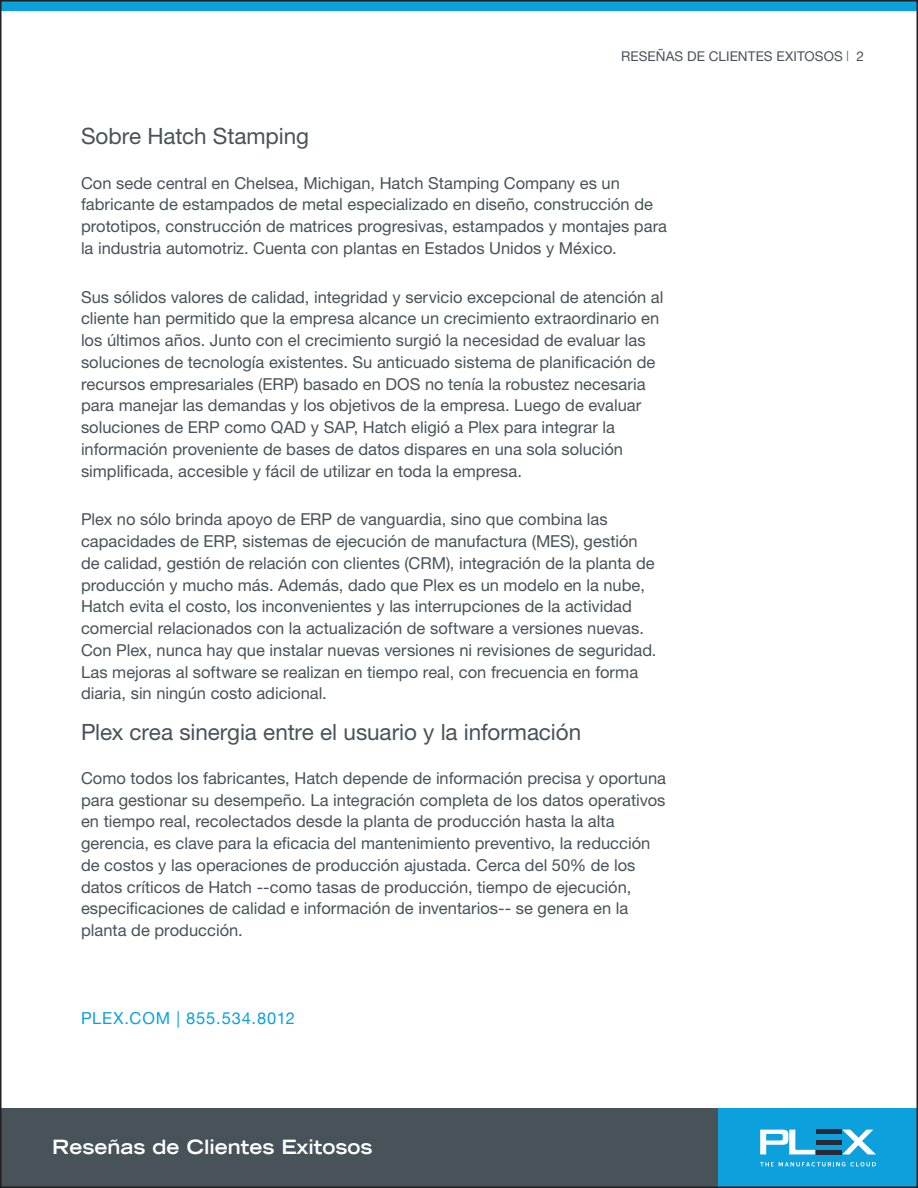
<style>
.page{position:relative;width:918px;height:1188px;background:#fff}
.page>*{position:absolute;margin:0;border:0;box-sizing:border-box;transform-origin:0 0}
.subhead{font:22.5px "Helvetica Neue LT Pro";letter-spacing:-.005em;color:#475359}
.t1{font:700 expanded 19.5px "Trade Gothic LT";color:#fff}
.copy{font:16.5px/21.8px "Helvetica Neue LT Pro";color:#475359}
.t2{font:16.5px "Helvetica Neue";letter-spacing:.05em;color:#0ca0dc}
.asset{font:13.5px "Helvetica Neue LT Pro";letter-spacing:.005em;color:#475359}
.s1{font-size:10.5px}
</style>
<div class="page">
<div style="left:0;top:1108px;width:735px;height:80px;background:#475359"></div>
<div style="left:718px;top:1108px;width:200px;height:80px;background:#0ca0dc"></div>
<svg style="left:760px;top:1130px;width:55px;height:24px"></svg>
<svg style="left:842px;top:1130px;width:34px;height:24px"></svg>
<hr style="left:816px;top:1150px;width:25px;height:4px;background:#282a38">
<hr style="left:816px;top:1130px;width:25px;height:4px;background:#282a38">
<div style="left:816px;top:1140px;width:25px;height:5px;background:#282a38"></div>
<svg style="left:760px;top:1162px;width:116px;height:4px"></svg>
<div style="left:0;top:0;width:918px;height:11px;background:#0ca0dc"></div>
<p class="asset" style="left:621px;top:48px;width:244px">RESEÑAS DE CLIENTES EXITOSOS <span class="s1">|</span> 2</p>
<p class="subhead" style="left:81px;top:122px;width:230px">Sobre Hatch Stamping</p>
<p class="copy" style="left:81px;top:171px;width:588px">Con sede central en Chelsea, Michigan, Hatch Stamping Company es un fabricante de estampados de metal especializado en diseño, construcción de prototipos, construcción de matrices progresivas, estampados y montajes para la industria automotriz. Cuenta con plantas en Estados Unidos y México.</p>
<p class="copy" style="left:81px;top:285px;width:584px">Sus sólidos valores de calidad, integridad y servicio excepcional de atención al cliente han permitido que la empresa alcance un crecimiento extraordinario en los últimos años. Junto con el crecimiento surgió la necesidad de evaluar las soluciones de tecnología existentes. Su anticuado sistema de planificación de recursos empresariales (ERP) basado en DOS no tenía la robustez necesaria para manejar las demandas y los objetivos de la empresa. Luego de evaluar soluciones de ERP como QAD y SAP, Hatch eligió a Plex para integrar la información proveniente de bases de datos dispares en una sola solución simplificada, accesible y fácil de utilizar en toda la empresa.</p>
<p class="copy" style="left:81px;top:508px;width:577px">Plex no sólo brinda apoyo de ERP de vanguardia, sino que combina las capacidades de ERP, sistemas de ejecución de manufactura (MES), gestión de calidad, gestión de relación con clientes (CRM), integración de la planta de producción y mucho más. Además, dado que Plex es un modelo en la nube, Hatch evita el costo, los inconvenientes y las interrupciones de la actividad comercial relacionados con la actualización de software a versiones nuevas.<br>Con Plex, nunca hay que instalar nuevas versiones ni revisiones de seguridad.<br>Las mejoras al software se realizan en tiempo real, con frecuencia en forma diaria, sin ningún costo adicional.</p>
<p class="subhead" style="left:81px;top:718px;width:502px">Plex crea sinergia entre el usuario y la información</p>
<p class="copy" style="left:81px;top:767px;width:587px">Como todos los fabricantes, Hatch depende de información precisa y oportuna para gestionar su desempeño. La integración completa de los datos operativos en tiempo real, recolectados desde la planta de producción hasta la alta gerencia, es clave para la eficacia del mantenimiento preventivo, la reducción de costos y las operaciones de producción ajustada. Cerca del 50% de los datos críticos de Hatch --como tasas de producción, tiempo de ejecución, especificaciones de calidad e información de inventarios-- se genera en la planta de producción.</p>
<p class="t2" style="left:81px;top:1006px;width:215px">PLEX.COM | 855.534.8012</p>
<p class="t1" style="left:52px;top:1134px;width:322px">Reseñas de Clientes Exitosos</p>
</div>
